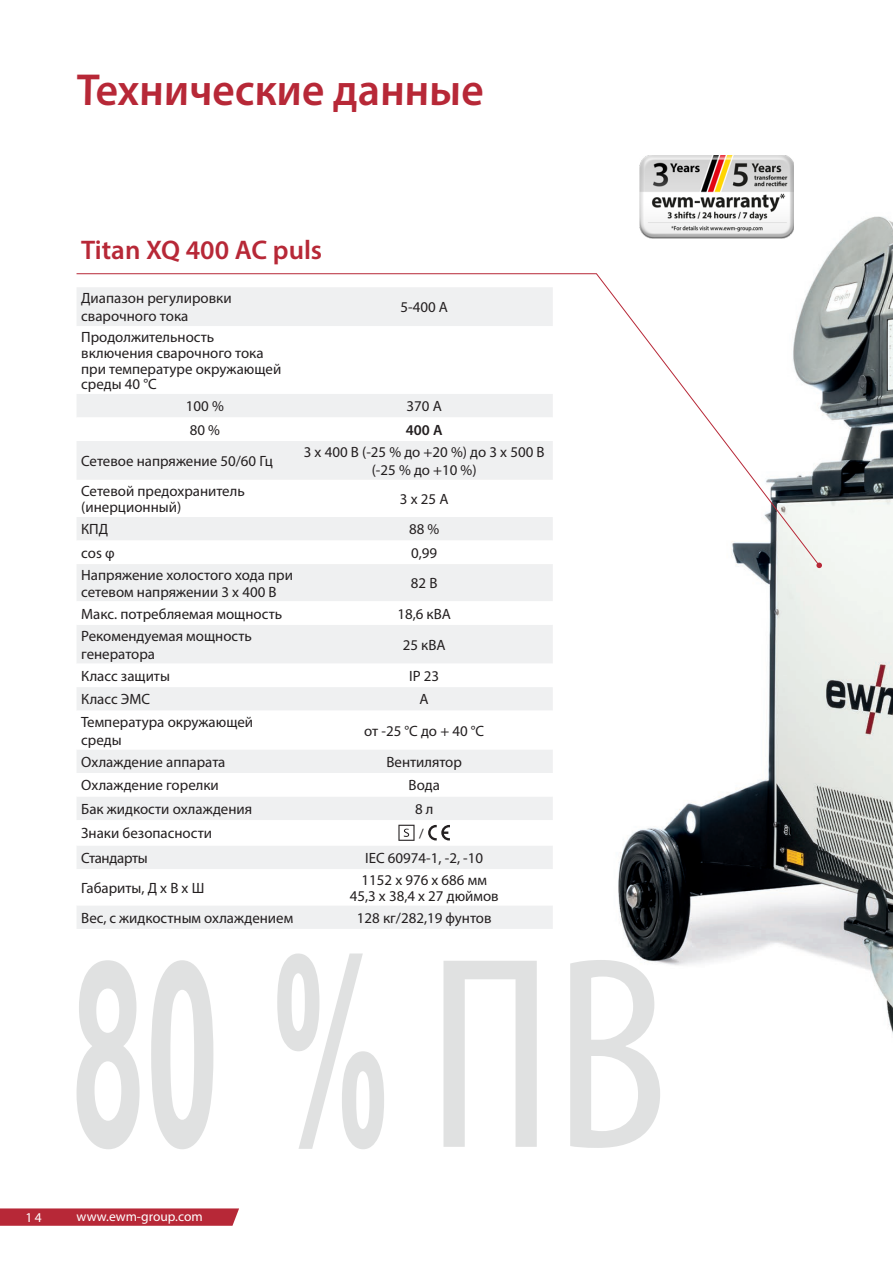
<style>
.page{position:relative;width:893px;height:1263px;background:#fff}
.page>*{position:absolute;margin:0;border:0;box-sizing:border-box;transform-origin:0 0}
.t1{font:condensed 276px "Myriad Pro";color:#e0e1e1}
.t2{font:600 45px "Myriad Pro";color:#b72837}
.t3{font:600 27px "Myriad Pro";color:#b72837}
.t4{font:15px/18.3px "Myriad Pro";color:#231f20}
.t5{font:15px "Myriad Pro";letter-spacing:-.025em;color:#231f20}
.t6{font:600 15px "Myriad Pro";color:#231f20}
.t7{font:13.5px "Myriad Pro";color:#fff}
.t8{font:13.5px "Myriad Pro";color:#231f20}
</style>
<div class="page">
<img style="left:618px;top:197px;width:275px;height:837px">
<div style="left:77px;top:906px;width:476px;height:23px;background:#eff0f1"></div>
<svg style="left:77px;top:566px;width:476px;height:303px;fill:#eff0f1"></svg>
<svg style="left:428px;top:825px;width:22px;height:15px"></svg>
<svg style="left:398px;top:825px;width:17px;height:16px"></svg>
<img style="left:639px;top:155px;width:154px;height:83px">
<svg style="left:77px;top:960px;width:136px;height:189px"></svg>
<svg style="left:76px;top:273px;width:744px;height:293px"></svg>
<svg style="left:816px;top:563px;width:6px;height:5px"></svg>
<svg style="left:277px;top:953px;width:107px;height:196px"></svg>
<svg style="left:0;top:1208px;width:239px;height:18px;background:#ba3241"></svg>
<h2 class="t2" style="left:77px;top:61px;width:409px">Технические данные</h2>
<h3 class="t3" style="left:81px;top:233px;width:242px">Titan XQ 400 AC puls</h3>
<p class="t4" style="left:81px;top:289px;width:152px">Диапазон регулировки сварочного тока</p>
<p class="t4" style="left:400px;top:298px;width:49px">5-400 A</p>
<p class="t4" style="left:81px;top:329px;width:202px;line-height:15.8px">Продолжительность включения сварочного тока при температуре окружающей среды 40 °C</p>
<p class="t4" style="left:186px;top:397px;width:39px">100 %</p>
<p class="t4" style="left:407px;top:397px;width:37px">370 A</p>
<p class="t4" style="left:190px;top:420px;width:32px">80 %</p>
<p class="t6" style="left:406px;top:420px;width:38px">400 А</p>
<p class="t4" style="left:81px;top:452px;width:193px">Сетевое напряжение 50/60 Гц</p>
<p class="t4" style="left:304px;top:442px;width:242px;text-align:center">3 x 400 В (-25 % до +20 %) до 3 x 500 В (-25 % до +10 %)</p>
<p class="t4" style="left:81px;top:482px;width:165px;line-height:16.6px">Сетевой предохранитель (инерционный)</p>
<p class="t4" style="left:400px;top:490px;width:50px">3 x 25 A</p>
<p class="t4" style="left:81px;top:520px;width:29px">КПД</p>
<p class="t4" style="left:409px;top:520px;width:32px">88 %</p>
<p class="t4" style="left:81px;top:543px;width:35px">cos φ</p>
<p class="t4" style="left:411px;top:543px;width:28px">0,99</p>
<p class="t4" style="left:81px;top:566px;width:213px;line-height:16.6px">Напряжение холостого хода при сетевом напряжении 3 x 400 В</p>
<p class="t4" style="left:411px;top:574px;width:28px">82 В</p>
<p class="t4" style="left:81px;top:604px;width:203px">Макс. потребляемая мощность</p>
<p class="t4" style="left:397px;top:604px;width:55px">18,6 кВА</p>
<p class="t4" style="left:81px;top:626px;width:172px">Рекомендуемая мощность генератора</p>
<p class="t4" style="left:403px;top:635px;width:44px">25 кВА</p>
<p class="t4" style="left:81px;top:666px;width:90px">Класс защиты</p>
<p class="t4" style="left:409px;top:666px;width:31px">IP 23</p>
<p class="t4" style="left:81px;top:690px;width:70px">Класс ЭМС</p>
<p class="t4" style="left:420px;top:690px;width:11px">A</p>
<p class="t4" style="left:81px;top:712px;width:173px">Температура окружающей среды</p>
<p class="t4" style="left:364px;top:721px;width:122px">от -25 °C до + 40 °C</p>
<p class="t4" style="left:81px;top:752px;width:146px">Охлаждение аппарата</p>
<p class="t4" style="left:386px;top:752px;width:77px">Вентилятор</p>
<p class="t4" style="left:81px;top:776px;width:139px">Охлаждение горелки</p>
<p class="t4" style="left:408px;top:776px;width:33px">Вода</p>
<p class="t4" style="left:81px;top:799px;width:173px">Бак жидкости охлаждения</p>
<p class="t4" style="left:415px;top:799px;width:20px">8 л</p>
<p class="t4" style="left:81px;top:824px;width:132px">Знаки безопасности</p>
<p class="t8" style="left:419px;top:825px;width:6px">/</p>
<p class="t5" style="left:81px;top:848px;width:68px">Стандарты</p>
<p class="t4" style="left:365px;top:848px;width:119px">IEC 60974-1, -2, -10</p>
<p class="t4" style="left:81px;top:878px;width:125px">Габариты, Д х В х Ш</p>
<p class="t4" style="left:350px;top:872px;width:150px;line-height:15.8px;text-align:center">1152 x 976 x 686 мм<br>45,3 x 38,4 x 27 дюймов</p>
<p class="t4" style="left:81px;top:908px;width:214px">Вес, с жидкостным охлаждением</p>
<p class="t4" style="left:357px;top:908px;width:136px">128 кг/282,19 фунтов</p>
<p class="t7" style="left:26px;top:1208px;width:18px">14</p>
<p class="t7" style="left:77px;top:1208px;width:128px">www.ewm-group.com</p>
<h1 class="t1" style="left:427px;top:889px;width:243px">ПВ</h1>
</div>
